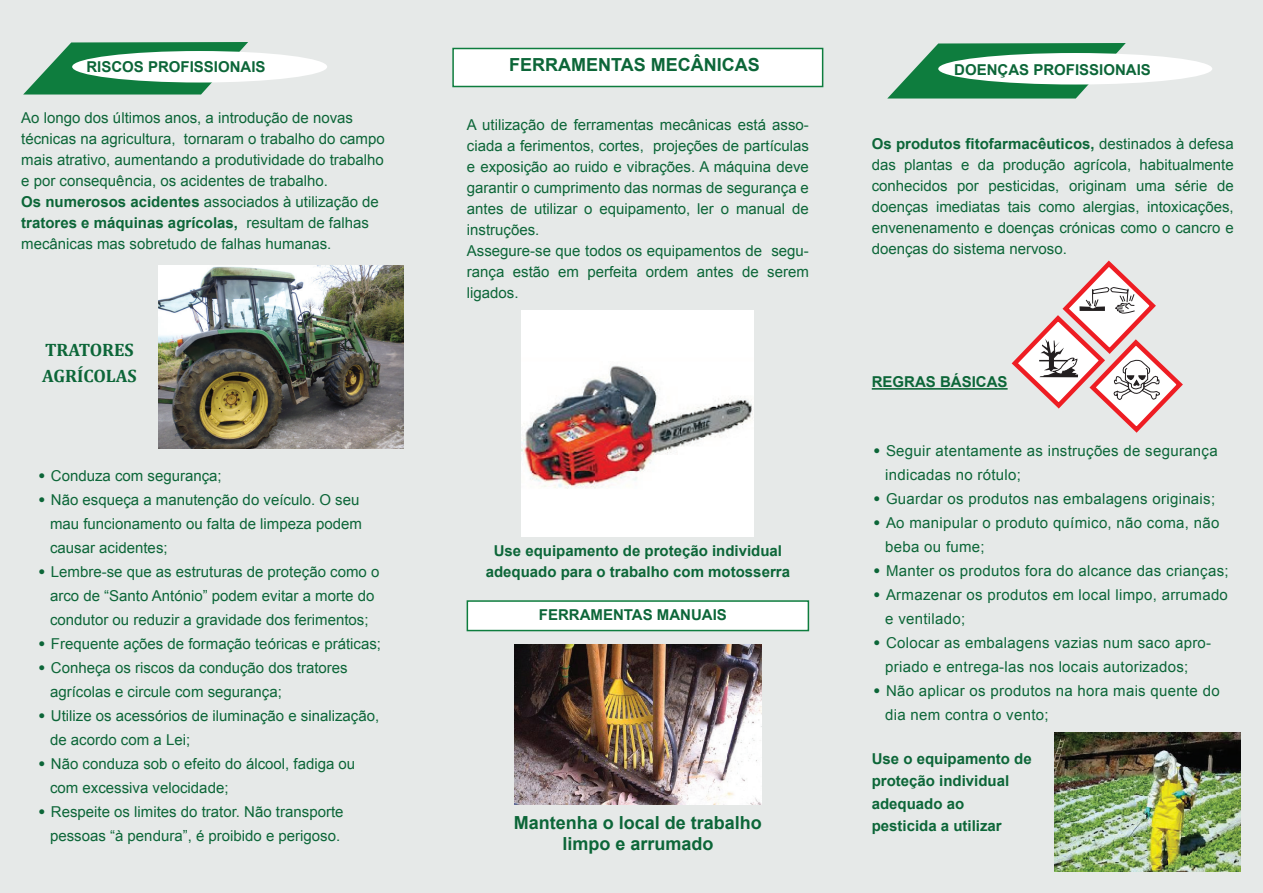
<style>
.page{position:relative;width:1263px;height:893px;background:#e6e9e8}
.page>*{position:absolute;margin:0;border:0;box-sizing:border-box;transform-origin:0 0}
.t1{font:700 18px/21.6px "Arial";color:#0c6638;text-align:center}
.t2{font:700 18px/25.5px "Cambria";color:#0c6638}
.t3{font:15px/21px "Arial";color:#0c6638}
.t4{font:15px/24px "Arial";letter-spacing:.02em;color:#0c6638}
.t5{font:700 15px/22.5px "Arial";color:#0c6638}
.s1{font-weight:700}
.s2{font-weight:900}
</style>
<div class="page">
<div style="left:467px;top:600px;width:342px;height:31px;background:#fff;border:2px solid #0e7d3e"></div>
<div style="left:452px;top:48px;width:371px;height:39px;background:#fff;border:2px solid #0e7d3e"></div>
<svg style="left:887px;top:43px;width:239px;height:56px"></svg>
<div style="left:938px;top:53px;width:274px;height:32px;background:#fff;border-radius:50%"></div>
<svg style="left:23px;top:42px;width:225px;height:53px"></svg>
<div style="left:72px;top:51px;width:255px;height:32px;background:#fff;border-radius:50%"></div>
<img style="left:158px;top:265px;width:245px;height:183px">
<img style="left:514px;top:645px;width:247px;height:159px">
<img style="left:522px;top:310px;width:232px;height:227px">
<img style="left:1055px;top:732px;width:186px;height:139px">
<hr style="left:872px;top:388px;width:136px;height:2px;background:#0c6638">
<svg style="left:1011px;top:260px;width:172px;height:173px"></svg>
<p class="t1" style="left:509px;top:54px;width:252px">FERRAMENTAS MECÂNICAS</p>
<p class="t5" style="left:86px;top:56px;width:181px">RISCOS PROFISSIONAIS</p>
<p class="t5" style="left:954px;top:58px;width:198px">DOENÇAS PROFISSIONAIS</p>
<p class="t3" style="left:21px;top:108px;width:365px">Ao longo dos últimos anos, a introdução de novas técnicas na agricultura, tornaram o trabalho do campo mais atrativo, aumentando a produtividade do trabalho e por consequência, os acidentes de trabalho.<br><span class="s1">Os numerosos acidentes</span> associados à utilização de <span class="s1">tratores e máquinas agrícolas,</span> resultam de falhas mecânicas mas sobretudo de falhas humanas.</p>
<p class="t2" style="left:42px;top:337px;width:96px">TRATORES<br>AGRÍCOLAS</p>
<p class="t3" style="left:38px;top:466px;width:185px"><span class="s2">•</span> Conduza com segurança;</p>
<p class="t3" style="left:50px;top:488px;width:313px;line-height:24px;text-indent:-12px"><span class="s2">•</span> Não esqueça a manutenção do veículo. O seu mau funcionamento ou falta de limpeza podem causar acidentes;</p>
<p class="t3" style="left:38px;top:560px;width:343px;line-height:24px;text-align:center"><span class="s2">•</span> Lembre-se que as estruturas de proteção como o arco de “Santo António” podem evitar a morte do condutor ou reduzir a gravidade dos ferimentos;</p>
<p class="t3" style="left:38px;top:634px;width:344px"><span class="s2">•</span> Frequente ações de formação teóricas e práticas;</p>
<p class="t3" style="left:50px;top:656px;width:299px;line-height:24px;text-indent:-12px"><span class="s2">•</span> Conheça os riscos da condução dos tratores agrícolas e circule com segurança;</p>
<p class="t3" style="left:50px;top:704px;width:331px;line-height:24px;text-indent:-12px"><span class="s2">•</span> Utilize os acessórios de iluminação e sinalização, de acordo com a Lei;</p>
<p class="t3" style="left:50px;top:752px;width:307px;line-height:24px;text-indent:-12px"><span class="s2">•</span> Não conduza sob o efeito do álcool, fadiga ou com excessiva velocidade;</p>
<p class="t3" style="left:38px;top:800px;width:307px;line-height:24px;text-align:center"><span class="s2">•</span> Respeite os limites do trator. Não transporte pessoas “à pendura”, é proibido e perigoso.</p>
<p class="t3" style="left:467px;top:114px;width:344px">A utilização de ferramentas mecânicas está asso&shy;ciada a ferimentos, cortes, projeções de partículas e exposição ao ruido e vibrações. A máquina deve garantir o cumprimento das normas de segurança e antes de utilizar o equipamento, ler o manual de instruções.<br>Assegure-se que todos os equipamentos de segu&shy;rança estão em perfeita ordem antes de serem ligados.</p>
<p class="t5" style="left:486px;top:541px;width:306px;line-height:21px;text-align:center">Use equipamento de proteção individual adequado para o trabalho com motosserra</p>
<p class="t5" style="left:539px;top:604px;width:190px">FERRAMENTAS MANUAIS</p>
<p class="t1" style="left:514px;top:812px;width:250px">Mantenha o local de trabalho limpo e arrumado</p>
<p class="t3" style="left:872px;top:133px;width:364px;text-align:justify"><span class="s1">Os produtos fitofarmacêuticos,</span> destinados à defesa das plantas e da produção agrícola, habitualmente conhecidos por pesticidas, originam uma série de doenças imediatas tais como alergias, intoxicações, envenenamento e doenças crónicas como o cancro e doenças do sistema nervoso.</p>
<p class="t5" style="left:872px;top:371px;width:137px">REGRAS BÁSICAS</p>
<p class="t4" style="left:885px;top:438px;width:334px;text-indent:-12px"><span class="s2">•</span> Seguir atentamente as instruções de segurança indicadas no rótulo;</p>
<p class="t4" style="left:873px;top:486px;width:343px"><span class="s2">•</span> Guardar os produtos nas embalagens originais;</p>
<p class="t4" style="left:885px;top:510px;width:336px;text-indent:-12px"><span class="s2">•</span> Ao manipular o produto químico, não coma, não beba ou fume;</p>
<p class="t4" style="left:873px;top:558px;width:357px"><span class="s2">•</span> Manter os produtos fora do alcance das crianças;</p>
<p class="t4" style="left:885px;top:582px;width:344px;text-indent:-12px"><span class="s2">•</span> Armazenar os produtos em local limpo, arrumado e ventilado;</p>
<p class="t4" style="left:885px;top:630px;width:327px;text-indent:-12px"><span class="s2">•</span> Colocar as embalagens vazias num saco apro&shy;priado e entrega-las nos locais autorizados;</p>
<p class="t4" style="left:885px;top:678px;width:336px;text-indent:-12px"><span class="s2">•</span> Não aplicar os produtos na hora mais quente do dia nem contra o vento;</p>
<p class="t5" style="left:872px;top:748px;width:162px">Use o equipamento de proteção individual adequado ao pesticida a utilizar</p>
</div>
